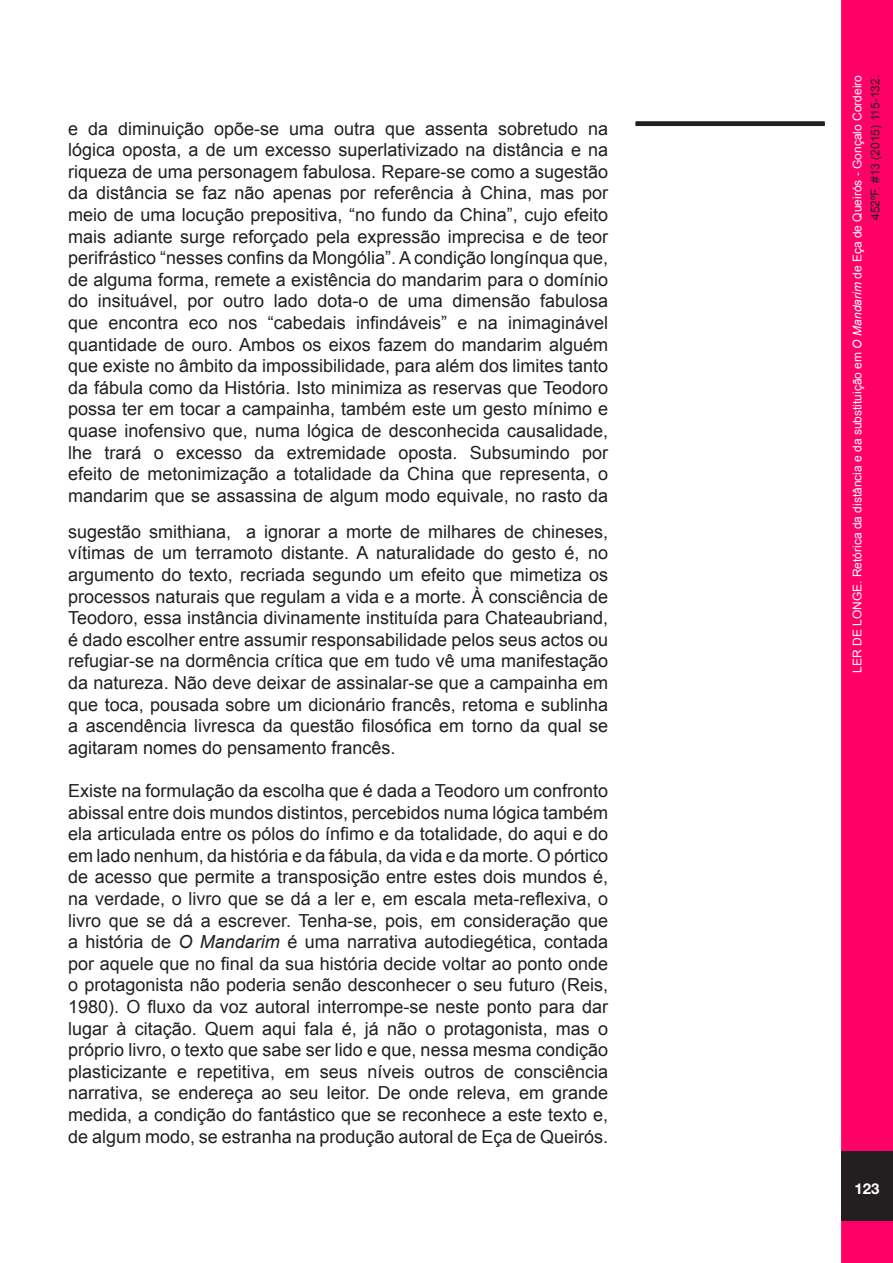
<style>
.page{position:relative;width:893px;height:1263px;background:#fff}
.page>*{position:absolute;margin:0;border:0;box-sizing:border-box;transform-origin:0 0}
.t1{font:18px/21.6px "Arial";color:#231f20;text-align:justify}
.t2{font:700 15px "Helvetica Neue";color:#fff}
.t3{font:12px/18px "Arial";color:#fff;text-align:right}
.s1{font-style:italic}
.s2{color:#231f20}
</style>
<div class="page">
<div style="left:843px;top:2px;width:48px;height:1259px;background:#f06"></div>
<div style="left:841px;top:0;width:52px;height:1263px;border:3px solid #f06"></div>
<div style="left:841px;top:1151px;width:52px;height:70px;background:#231f20"></div>
<div style="left:636px;top:121px;width:189px;height:5px;background:#231f20"></div>
<p class="t1" style="left:68px;top:117px;width:541px">e da diminuição opõe-se uma outra que assenta sobretudo na lógica oposta, a de um excesso superlativizado na distância e na riqueza de uma personagem fabulosa. Repare-se como a sugestão da distância se faz não apenas por referência à China, mas por meio de uma locução prepositiva, “no fundo da China”, cujo efeito mais adiante surge reforçado pela expressão imprecisa e de teor perifrástico “nesses confins da Mongólia”. A condição longínqua que, de alguma forma, remete a existência do mandarim para o domínio do insituável, por outro lado dota-o de uma dimensão fabulosa que encontra eco nos “cabedais infindáveis” e na inimaginável quantidade de ouro. Ambos os eixos fazem do mandarim alguém que existe no âmbito da impossibilidade, para além dos limites tanto da fábula como da História. Isto minimiza as reservas que Teodoro possa ter em tocar a campainha, também este um gesto mínimo e quase inofensivo que, numa lógica de desconhecida causalidade, lhe trará o excesso da extremidade oposta. Subsumindo por efeito de metonimização a totalidade da China que representa, o mandarim que se assassina de algum modo equivale, no rasto da</p>
<p class="t1" style="left:68px;top:521px;width:541px">sugestão smithiana, a ignorar a morte de milhares de chineses, vítimas de um terramoto distante. A naturalidade do gesto é, no argumento do texto, recriada segundo um efeito que mimetiza os processos naturais que regulam a vida e a morte. À consciência de Teodoro, essa instância divinamente instituída para Chateaubriand, é dado escolher entre assumir responsabilidade pelos seus actos ou refugiar-se na dormência crítica que em tudo vê uma manifestação da natureza. Não deve deixar de assinalar-se que a campainha em que toca, pousada sobre um dicionário francês, retoma e sublinha a ascendência livresca da questão filosófica em torno da qual se agitaram nomes do pensamento francês.</p>
<p class="t1" style="left:68px;top:780px;width:541px">Existe na formulação da escolha que é dada a Teodoro um confronto abissal entre dois mundos distintos, percebidos numa lógica também ela articulada entre os pólos do ínfimo e da totalidade, do aqui e do em lado nenhum, da história e da fábula, da vida e da morte. O pórtico de acesso que permite a transposição entre estes dois mundos é, na verdade, o livro que se dá a ler e, em escala meta-reflexiva, o livro que se dá a escrever. Tenha-se, pois, em consideração que a história de <span class="s1">O Mandarim</span> é uma narrativa autodiegética, contada por aquele que no final da sua história decide voltar ao ponto onde o protagonista não poderia senão desconhecer o seu futuro (Reis, 1980). O fluxo da voz autoral interrompe-se neste ponto para dar lugar à citação. Quem aqui fala é, já não o protagonista, mas o próprio livro, o texto que sabe ser lido e que, nessa mesma condição plasticizante e repetitiva, em seus níveis outros de consciência narrativa, se endereça ao seu leitor. De onde releva, em grande medida, a condição do fantástico que se reconhece a este texto e, de algum modo, se estranha na produção autoral de Eça de Queirós.</p>
<p class="t3" style="left:848px;top:673px;width:599px;rotate:-90deg">LER DE LONGE. Retórica da distância e da substituição em <span class="s1">O Mandarim</span> de Eça de Queirós - Gonçalo Cordeiro<br><span class="s2">452ºF. #13 (2015) 115-132.</span></p>
<p class="t2" style="left:854px;top:1179px;width:27px">123</p>
</div>
